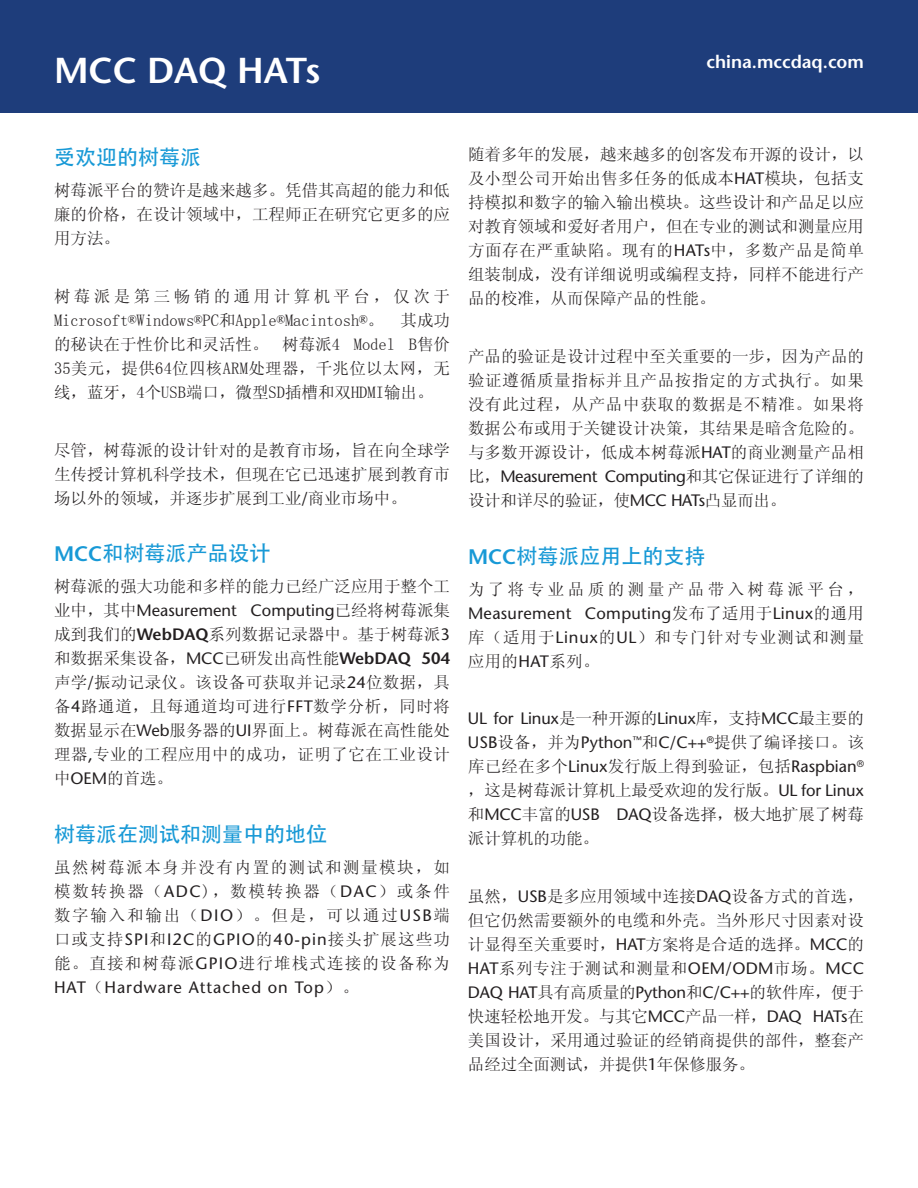
<style>
.page{position:relative;width:918px;height:1188px;background:#fff}
.page>*{position:absolute;margin:0;border:0;box-sizing:border-box;transform-origin:0 0}
.t1{font:600 36px "Stone Sans";color:#fff}
.t2{font:21px "Adobe Heiti Std";color:#1899d6}
.t3{font:600 18px "Stone Sans";color:#fff}
.t4{font:16.5px/24px "Sim Sun";color:#231f20;text-align:justify}
.t5{font:16.5px "Stone Sans";color:#231f20}
.t6{font:16.5px/24px "Sim Sun";letter-spacing:.06em;color:#231f20}
.t7{font:16.5px "Stone Sans";letter-spacing:.02em;color:#231f20}
.t8{font:16.5px "Stone Sans";letter-spacing:-.02em;color:#231f20}
.t9{font:16.5px "Stone Sans";letter-spacing:.065em;color:#231f20}
.t10{font:16.5px "Stone Sans";letter-spacing:.06em;color:#231f20}
.t11{font:16.5px "Sim Sun";letter-spacing:.075em;color:#231f20}
.t12{font:16.5px "Sim Sun";letter-spacing:-.02em;color:#231f20}
.t13{font:16.5px "Sim Sun";letter-spacing:.21em;color:#231f20}
.s1{font-family:"Stone Sans"}
.s2{font-family:"Stone Sans";font-weight:600}
.s3{font-family:"Sim Sun"}
</style>
<div class="page">
<div style="left:0;top:0;width:918px;height:112px;background:#1e3d7b"></div>
<h1 class="t1" style="left:54px;top:48px;width:268px">MCC DAQ HATs</h1>
<p class="t3" style="left:707px;top:51px;width:159px">china.mccdaq.com</p>
<p class="t2" style="left:54px;top:145px;width:148px">受欢迎的树莓派</p>
<p class="t4" style="left:54px;top:178px;width:397px">树莓派平台的赞许是越来越多。凭借其高超的能力和低廉的价格，在设计领域中，工程师正在研究它更多的应用方法。</p>
<p class="t4" style="left:54px;top:284px;width:398px">树莓派是第三畅销的通用计算机平台，仅次于Microsoft®Windows®PC和Apple®Macintosh®。 其成功的秘诀在于性价比和灵活性。 树莓派4 Model B售价35美元，提供64位四核ARM处理器，千兆位以太网，无线，蓝牙，4个USB端口，微型SD插槽和双HDMI输出。</p>
<p class="t4" style="left:54px;top:438px;width:397px">尽管，树莓派的设计针对的是教育市场，旨在向全球学生传授计算机科学技术，但现在它已迅速扩展到教育市场以外的领域，并逐步扩展到工业<span class="s1">/</span>商业市场中。</p>
<p class="t2" style="left:54px;top:541px;width:218px"><span class="s2">MCC</span>和树莓派产品设计</p>
<p class="t4" style="left:54px;top:574px;width:397px">树莓派的强大功能和多样的能力已经广泛应用于整个工</p>
<p class="t5" style="left:54px;top:600px;width:397px"><span class="s3">业中，其中</span>Measurement Computing<span class="s3">已经将树莓派集</span></p>
<p class="t4" style="left:54px;top:622px;width:398px">成到我们的<span class="s2">WebDAQ</span>系列数据记录器中。基于树莓派<span class="s1">3</span>和数据采集设备，<span class="s1">MCC</span>已研发出高性能<span class="s2">WebDAQ 504</span>声学<span class="s1">/</span>振动记录仪。该设备可获取并记录<span class="s1">24</span>位数据，具备<span class="s1">4</span>路通道，且每通道均可进行<span class="s1">FFT</span>数学分析，同时将数据显示在<span class="s1">Web</span>服务器的<span class="s1">UI</span>界面上。树莓派在高性能处理器<span class="s1">,</span>专业的工程应用中的成功，证明了它在工业设计中<span class="s1">OEM</span>的首选。</p>
<p class="t2" style="left:54px;top:822px;width:274px">树莓派在测试和测量中的地位</p>
<p class="t4" style="left:54px;top:855px;width:398px">虽然树莓派本身并没有内置的测试和测量模块，如模数转换器（<span class="s1">ADC</span>)，数模转换器（<span class="s1">DAC</span>）或条件数字输入和输出（<span class="s1">DIO</span>）。但是，可以通过<span class="s1">USB</span>端</p>
<p class="t9" style="left:54px;top:929px;width:397px"><span class="s3">口或支持</span>SPI<span class="s3">和</span>I2C<span class="s3">的</span>GPIO<span class="s3">的</span>40-pin<span class="s3">接头扩展这些功</span></p>
<p class="t11" style="left:54px;top:955px;width:397px">能。直接和树莓派<span class="s1">GPIO</span>进行堆栈式连接的设备称为</p>
<p class="t10" style="left:54px;top:977px;width:306px">HAT<span class="s3">（</span>Hardware Attached on Top<span class="s3">）。</span></p>
<p class="t4" style="left:468px;top:142px;width:398px">随着多年的发展，越来越多的创客发布开源的设计，以及小型公司开始出售多任务的低成本<span class="s1">HAT</span>模块，包括支持模拟和数字的输入输出模块。这些设计和产品足以应对教育领域和爱好者用户，但在专业的测试和测量应用方面存在严重缺陷。现有的<span class="s1">HATs</span>中，多数产品是简单组装制成，没有详细说明或编程支持，同样不能进行产品的校准，从而保障产品的性能。</p>
<p class="t4" style="left:468px;top:344px;width:397px">产品的验证是设计过程中至关重要的一步，因为产品的验证遵循质量指标并且产品按指定的方式执行。如果没有此过程，从产品中获取的数据是不精准。如果将数据公布或用于关键设计决策，其结果是暗含危险的。与多数开源设计，低成本树莓派<span class="s1">HAT</span>的商业测量产品相</p>
<p class="t8" style="left:468px;top:466px;width:397px"><span class="s3">比，</span>Measurement Computing<span class="s3">和其它保证进行了详细的</span></p>
<p class="t12" style="left:468px;top:492px;width:320px">设计和详尽的验证，使<span class="s1">MCC HATs</span>凸显而出。</p>
<p class="t2" style="left:468px;top:543px;width:239px"><span class="s2">MCC</span>树莓派应用上的支持</p>
<p class="t13" style="left:468px;top:580px;width:398px">为了将专业品质的测量产品带入树莓派平台，</p>
<p class="t7" style="left:468px;top:603px;width:398px">Measurement Computing<span class="s3">发布了适用于</span>Linux<span class="s3">的通用</span></p>
<p class="t6" style="left:468px;top:625px;width:397px">库（适用于<span class="s1">Linux</span>的<span class="s1">UL</span>）和专门针对专业测试和测量应用的<span class="s1">HAT</span>系列。</p>
<p class="t5" style="left:468px;top:708px;width:397px">UL for Linux<span class="s3">是一种开源的</span>Linux<span class="s3">库，支持</span>MCC<span class="s3">最主要的</span></p>
<p class="t4" style="left:468px;top:730px;width:398px"><span class="s1">USB</span>设备，并为<span class="s1">Python</span><sup>™</sup>和<span class="s1">C/C++</span><sup>®</sup>提供了编译接口。该库已经在多个<span class="s1">Linux</span>发行版上得到验证，包括<span class="s1">Raspbian</span><sup>®</sup>，这是树莓派计算机上最受欢迎的发行版。<span class="s1">UL for Linux</span>和<span class="s1">MCC</span>丰富的<span class="s1">USB DAQ</span>设备选择，极大地扩展了树莓派计算机的功能。</p>
<p class="t4" style="left:468px;top:884px;width:398px">虽然，<span class="s1">USB</span>是多应用领域中连接<span class="s1">DAQ</span>设备方式的首选，但它仍然需要额外的电缆和外壳。当外形尺寸因素对设计显得至关重要时，<span class="s1">HAT</span>方案将是合适的选择。<span class="s1">MCC</span>的<span class="s1">HAT</span>系列专注于测试和测量和<span class="s1">OEM/ODM</span>市场。<span class="s1">MCC</span></p>
<p class="t5" style="left:468px;top:982px;width:397px">DAQ HAT<span class="s3">具有高质量的</span>Python<span class="s3">和</span>C/C++<span class="s3">的软件库，便于</span></p>
<p class="t4" style="left:468px;top:1004px;width:398px">快速轻松地开发。与其它<span class="s1">MCC</span>产品一样，<span class="s1">DAQ HATs</span>在美国设计，采用通过验证的经销商提供的部件，整套产品经过全面测试，并提供<span class="s1">1</span>年保修服务。</p>
</div>
